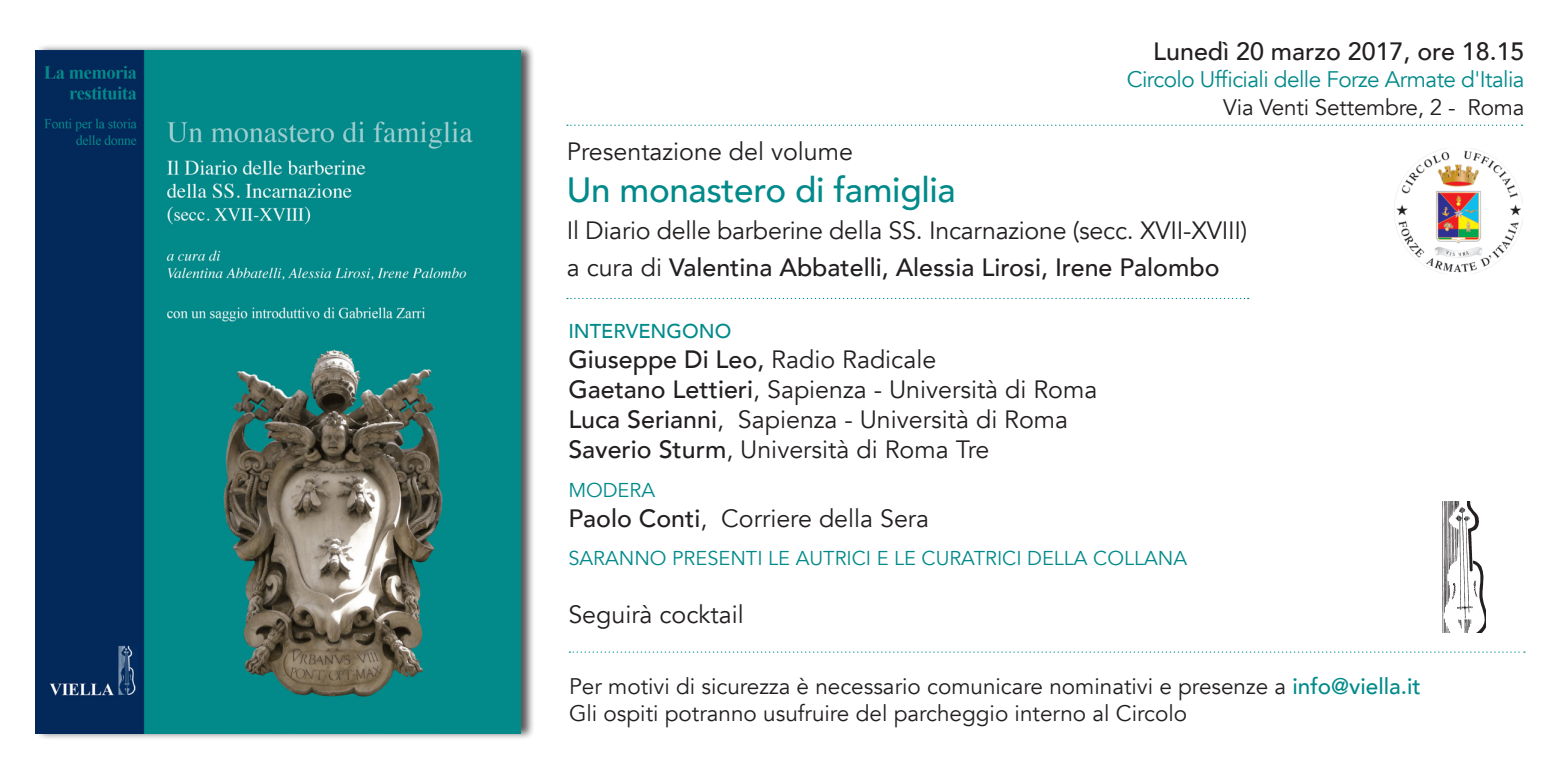
<style>
.page{position:relative;width:1560px;height:780px;background:#fff}
.page>*{position:absolute;margin:0;border:0;box-sizing:border-box;transform-origin:0 0}
.t1{font:500 35px "Avenir";letter-spacing:-.01em;color:#028a8a}
.t2{font:25px "Avenir";color:#231f20}
.t3{font:500 25px "Avenir";color:#231f20}
.t4{font:22.5px "Avenir";color:#231f20}
.t5{font:22.5px "Avenir";letter-spacing:-.025em;color:#028a8a}
.t6{font:20px "Avenir";color:#028a8a}
.t7{font:500 20px "Avenir";color:#028a8a}
.s1{font-weight:400}
.s2{font-weight:500}
.s3{font-weight:500;color:#028a8a}
</style>
<div class="page">
<div style="left:35px;top:44px;width:500px;height:696px;background:#231f20;opacity:.75"></div>
<img style="left:36px;top:51px;width:484px;height:682px">
<img style="left:1442px;top:501px;width:43px;height:131px">
<svg style="left:567px;top:298px;width:681px;height:1px"></svg>
<svg style="left:567px;top:125px;width:955px;height:1px"></svg>
<img style="left:1394px;top:148px;width:127px;height:126px">
<svg style="left:569px;top:651px;width:955px;height:1px"></svg>
<p class="t3" style="left:1153px;top:30px;width:373px">Lunedì 20 marzo 2017, ore 18.15</p>
<p class="t5" style="left:1126px;top:66px;width:399px">Circolo Ufficiali delle Forze Armate d'Italia</p>
<p class="t4" style="left:1223px;top:93px;width:303px">Via Venti Settembre, 2 - Roma</p>
<p class="t2" style="left:566px;top:136px;width:288px">Presentazione del volume</p>
<p class="t1" style="left:566px;top:159px;width:390px">Un monastero di famiglia</p>
<p class="t2" style="left:566px;top:215px;width:682px">Il Diario delle barberine della SS. Incarnazione (secc. XVII-XVIII)</p>
<p class="t3" style="left:566px;top:245px;width:654px"><span class="s1">a cura di</span> Valentina Abbatelli, Alessia Lirosi, Irene Palombo</p>
<p class="t7" style="left:568px;top:314px;width:164px">INTERVENGONO</p>
<p class="t3" style="left:568px;top:338px;width:369px">Giuseppe Di Leo, <span class="s1">Radio Radicale</span></p>
<p class="t2" style="left:568px;top:375px;width:530px"><span class="s2">Gaetano Lettieri</span>, Sapienza - Università di Roma</p>
<p class="t2" style="left:568px;top:405px;width:501px"><span class="s2">Luca Serianni</span>, Sapienza - Università di Roma</p>
<p class="t2" style="left:568px;top:435px;width:422px"><span class="s2">Saverio Sturm</span>, Università di Roma Tre</p>
<p class="t6" style="left:568px;top:478px;width:88px">MODERA</p>
<p class="t2" style="left:568px;top:503px;width:362px"><span class="s2">Paolo Conti</span>, Corriere della Sera</p>
<p class="t6" style="left:568px;top:546px;width:620px">SARANNO PRESENTI LE AUTRICI E LE CURATRICI DELLA COLLANA</p>
<p class="t2" style="left:568px;top:599px;width:177px">Seguirà cocktail</p>
<p class="t4" style="left:569px;top:672px;width:853px">Per motivi di sicurezza è necessario comunicare nominativi e presenze a <span class="s3">info@viella.it</span></p>
<p class="t4" style="left:569px;top:699px;width:619px">Gli ospiti potranno usufruire del parcheggio interno al Circolo</p>
</div>
